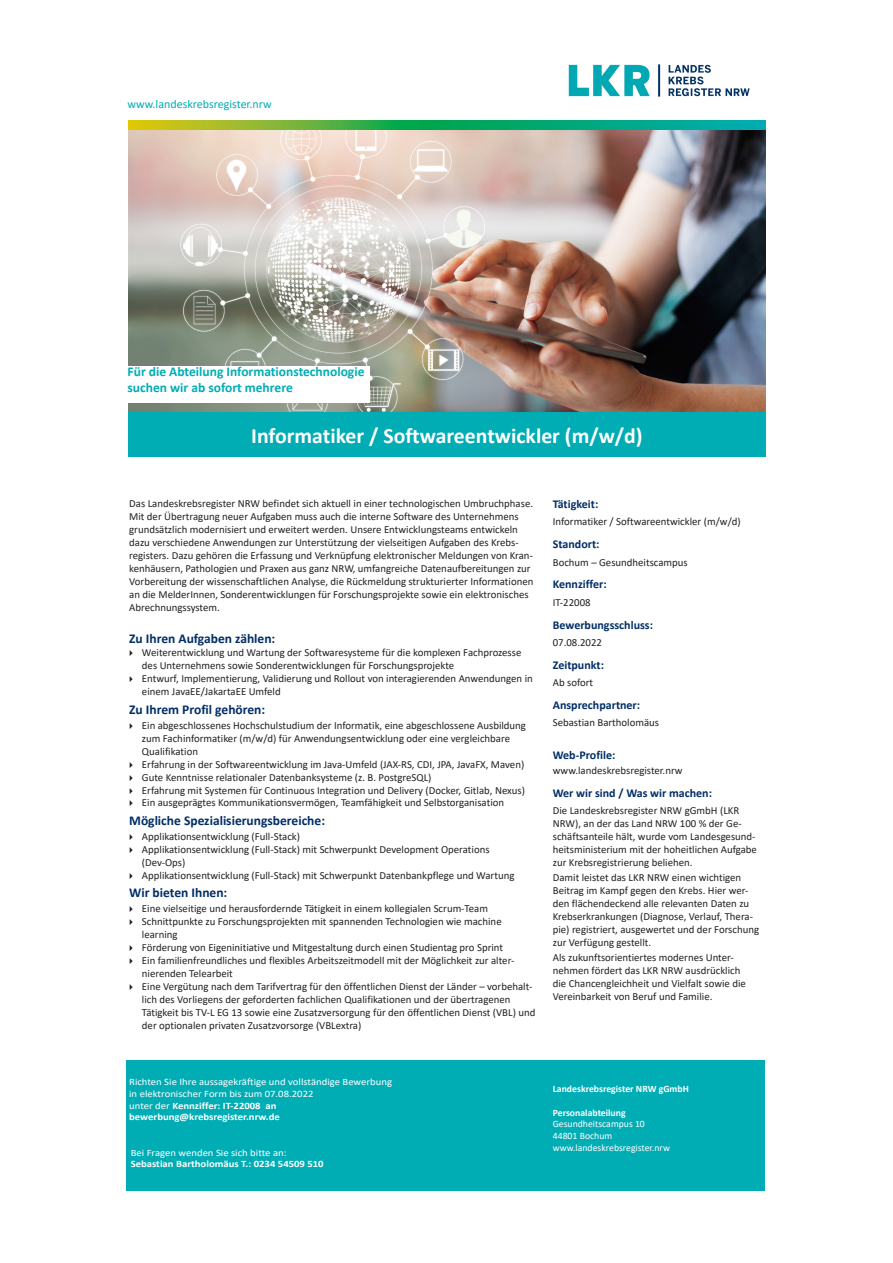
<style>
.page{position:relative;width:893px;height:1263px;background:#fff}
.page>*{position:absolute;margin:0;border:0;box-sizing:border-box;transform-origin:0 0}
.Ü_1_weiß{font:700 21.75px "Calibri";color:#fff}
.ü_3{font:700 13.5px "Calibri";color:#002d66}
.t1{font:700 13.5px/16.2px "Calibri";color:#00adb5}
.Ü_4b{font:700 12px "Calibri";color:#002d66}
.t2{font:12px "Calibri";color:#00adb5}
.Info{font:700 12px "Calibri";color:#002d66}
.ü_3-2{font:10.8px/12.9px "Calibri";color:#231f20}
.Info-2{font:10.8px/12.9px "Calibri";color:#231f20}
.Info_weiß{font:9.75px "Calibri";color:#fff;scale:1.1 1}
.Info_weiß-2{font:700 9.75px "Calibri";color:#fff;scale:1.1 1}
.Info_weiß-3{font:9.75px "Calibri";color:#fff}
.Info_weiß-4{font:700 9.75px "Calibri";color:#fff}
.s1{font-weight:400}
</style>
<div class="page">
<img style="left:128px;top:129px;width:638px;height:283px">
<div style="left:127px;top:1060px;width:638px;height:131px;background:#00adb5"></div>
<svg style="left:128px;top:121px;width:638px;height:8px;background:#38af5c"></svg>
<img style="left:568px;top:64px;width:182px;height:33px">
<div style="left:128px;top:366px;width:242px;height:37px;background:#fff"></div>
<div style="left:128px;top:412px;width:638px;height:45px;background:#00adb5"></div>
<p class="t2" style="left:128px;top:96px;width:146px">www.landeskrebsregister.nrw</p>
<p class="t1" style="left:128px;top:363px;width:238px">Für die Abteilung Informationstechnologie suchen wir ab sofort mehrere</p>
<p class="Ü_1_weiß" style="left:251px;top:420px;width:393px">Informatiker / Softwareentwickler (m/w/d)</p>
<p class="ü_3-2" style="left:129px;top:497px;width:406px">Das Landeskrebsregister NRW befindet sich aktuell in einer technologischen Umbruchphase.<br>Mit der Übertragung neuer Aufgaben muss auch die interne Software des Unternehmens grundsätzlich modernisiert und erweitert werden. Unsere Entwicklungsteams entwickeln dazu verschiedene Anwendungen zur Unterstützung der vielseitigen Aufgaben des Krebs&shy;registers. Dazu gehören die Erfassung und Verknüpfung elektronischer Meldungen von Kran&shy;kenhäusern, Pathologien und Praxen aus ganz NRW, umfangreiche Datenaufbereitungen zur Vorbereitung der wissenschaftlichen Analyse, die Rückmeldung strukturierter Informationen an die MelderInnen, Sonderentwicklungen für Forschungsprojekte sowie ein elektronisches Abrechnungssystem.</p>
<p class="ü_3" style="left:129px;top:629px;width:148px">Zu Ihren Aufgaben zählen:</p>
<p class="ü_3-2" style="left:142px;top:646px;width:381px">Weiterentwicklung und Wartung der Softwaresysteme für die komplexen Fachprozesse des Unternehmens sowie Sonderentwicklungen für Forschungsprojekte</p>
<p class="ü_3-2" style="left:142px;top:672px;width:392px">Entwurf, Implementierung, Validierung und Rollout von interagierenden Anwendungen in einem JavaEE/JakartaEE Umfeld</p>
<p class="ü_3" style="left:129px;top:700px;width:138px">Zu Ihrem Profil gehören:</p>
<p class="ü_3-2" style="left:142px;top:718px;width:386px">Ein abgeschlossenes Hochschulstudium der Informatik, eine abgeschlossene Ausbildung zum Fachinformatiker (m/w/d) für Anwendungsentwicklung oder eine vergleichbare<br>Qualifikation</p>
<p class="ü_3-2" style="left:142px;top:757px;width:384px">Erfahrung in der Softwareentwicklung im Java-Umfeld (JAX-RS, CDI, JPA, JavaFX, Maven)</p>
<p class="ü_3-2" style="left:142px;top:770px;width:291px">Gute Kenntnisse relationaler Datenbanksysteme (z. B. PostgreSQL)</p>
<p class="ü_3-2" style="left:142px;top:783px;width:384px">Erfahrung mit Systemen für Continuous Integration und Delivery (Docker, Gitlab, Nexus)</p>
<p class="ü_3-2" style="left:142px;top:796px;width:364px">Ein ausgeprägtes Kommunikationsvermögen, Teamfähigkeit und Selbstorganisation</p>
<p class="ü_3" style="left:129px;top:811px;width:197px">Mögliche Spezialisierungsbereiche:</p>
<p class="ü_3-2" style="left:142px;top:829px;width:160px">Applikationsentwicklung (Full-Stack)</p>
<p class="ü_3-2" style="left:142px;top:842px;width:349px">Applikationsentwicklung (Full-Stack) mit Schwerpunkt Development Operations (Dev-Ops)</p>
<p class="ü_3-2" style="left:142px;top:868px;width:374px">Applikationsentwicklung (Full-Stack) mit Schwerpunkt Datenbankpflege und Wartung</p>
<p class="ü_3" style="left:129px;top:883px;width:100px">Wir bieten Ihnen:</p>
<p class="ü_3-2" style="left:142px;top:902px;width:348px">Eine vielseitige und herausfordernde Tätigkeit in einem kollegialen Scrum-Team</p>
<p class="ü_3-2" style="left:142px;top:915px;width:361px">Schnittpunkte zu Forschungsprojekten mit spannenden Technologien wie machine learning</p>
<p class="ü_3-2" style="left:142px;top:941px;width:363px">Förderung von Eigeninitiative und Mitgestaltung durch einen Studientag pro Sprint</p>
<p class="ü_3-2" style="left:142px;top:954px;width:374px">Ein familienfreundliches und flexibles Arbeitszeitmodell mit der Möglichkeit zur alter&shy;nierenden Telearbeit</p>
<p class="ü_3-2" style="left:142px;top:980px;width:395px">Eine Vergütung nach dem Tarifvertrag für den öffentlichen Dienst der Länder – vorbehalt&shy;lich des Vorliegens der geforderten fachlichen Qualifikationen und der übertragenen Tätigkeit bis TV-L EG 13 sowie eine Zusatzversorgung für den öffentlichen Dienst (VBL) und der optionalen privaten Zusatzvorsorge (VBLextra)</p>
<p class="Ü_4b" style="left:553px;top:496px;width:47px">Tätigkeit:</p>
<p class="Info-2" style="left:553px;top:515px;width:189px">Informatiker / Softwareentwickler (m/w/d)</p>
<p class="Ü_4b" style="left:553px;top:536px;width:48px">Standort:</p>
<p class="Info-2" style="left:553px;top:555px;width:136px">Bochum – Gesundheitscampus</p>
<p class="Ü_4b" style="left:553px;top:576px;width:55px">Kennziffer:</p>
<p class="Info-2" style="left:553px;top:595px;width:39px">IT-22008</p>
<p class="Ü_4b" style="left:553px;top:616px;width:102px">Bewerbungsschluss:</p>
<p class="Info-2" style="left:553px;top:635px;width:51px">07.08.2022</p>
<p class="Ü_4b" style="left:553px;top:656px;width:53px">Zeitpunkt:</p>
<p class="Info-2" style="left:553px;top:676px;width:42px">Ab sofort</p>
<p class="Ü_4b" style="left:553px;top:696px;width:89px">Ansprechpartner:</p>
<p class="Info-2" style="left:553px;top:716px;width:108px">Sebastian Bartholomäus</p>
<p class="Info" style="left:553px;top:747px;width:64px">Web-Profile:</p>
<p class="Info-2" style="left:553px;top:764px;width:131px">www.landeskrebsregister.nrw</p>
<p class="Ü_4b" style="left:553px;top:785px;width:161px">Wer wir sind / Was wir machen:</p>
<p class="Info-2" style="left:553px;top:804px;width:206px">Die Landeskrebsregister NRW gGmbH (LKR NRW), an der das Land NRW 100 % der Ge&shy;schäftsanteile hält, wurde vom Landesgesund&shy;heitsministerium mit der hoheitlichen Aufgabe zur Krebsregistrierung beliehen.</p>
<p class="Info-2" style="left:553px;top:871px;width:208px">Damit leistet das LKR NRW einen wichtigen Beitrag im Kampf gegen den Krebs. Hier wer&shy;den flächendeckend alle relevanten Daten zu Krebserkrankungen (Diagnose, Verlauf, Thera&shy;pie) registriert, ausgewertet und der Forschung zur Verfügung gestellt.</p>
<p class="Info-2" style="left:553px;top:951px;width:195px">Als zukunftsorientiertes modernes Unter&shy;nehmen fördert das LKR NRW ausdrücklich die Chancengleichheit und Vielfalt sowie die Vereinbarkeit von Beruf und Familie.</p>
<p class="Info_weiß" style="left:129px;top:1075px;width:240px">Richten Sie Ihre aussagekräftige und vollständige Bewerbung</p>
<p class="Info_weiß" style="left:129px;top:1087px;width:169px">in elektronischer Form bis zum 07.08.2022</p>
<p class="Info_weiß-2" style="left:129px;top:1098px;width:135px"><span class="s1">unter der</span> Kennziffer: IT-22008 an</p>
<p class="Info_weiß-2" style="left:129px;top:1110px;width:139px">bewerbung@krebsregister.nrw.de</p>
<p class="Info_weiß" style="left:131px;top:1145px;width:143px">Bei Fragen wenden Sie sich bitte an:</p>
<p class="Info_weiß-2" style="left:131px;top:1157px;width:177px">Sebastian Bartholomäus T.: 0234 54509 510</p>
<p class="Info_weiß-4" style="left:553px;top:1082px;width:138px">Landeskrebsregister NRW gGmbH</p>
<p class="Info_weiß-4" style="left:553px;top:1105px;width:74px">Personalabteilung</p>
<p class="Info_weiß-3" style="left:553px;top:1117px;width:94px">Gesundheitscampus 10</p>
<p class="Info_weiß-3" style="left:553px;top:1129px;width:61px">44801 Bochum</p>
<p class="Info_weiß-3" style="left:553px;top:1141px;width:119px">www.landeskrebsregister.nrw</p>
</div>
